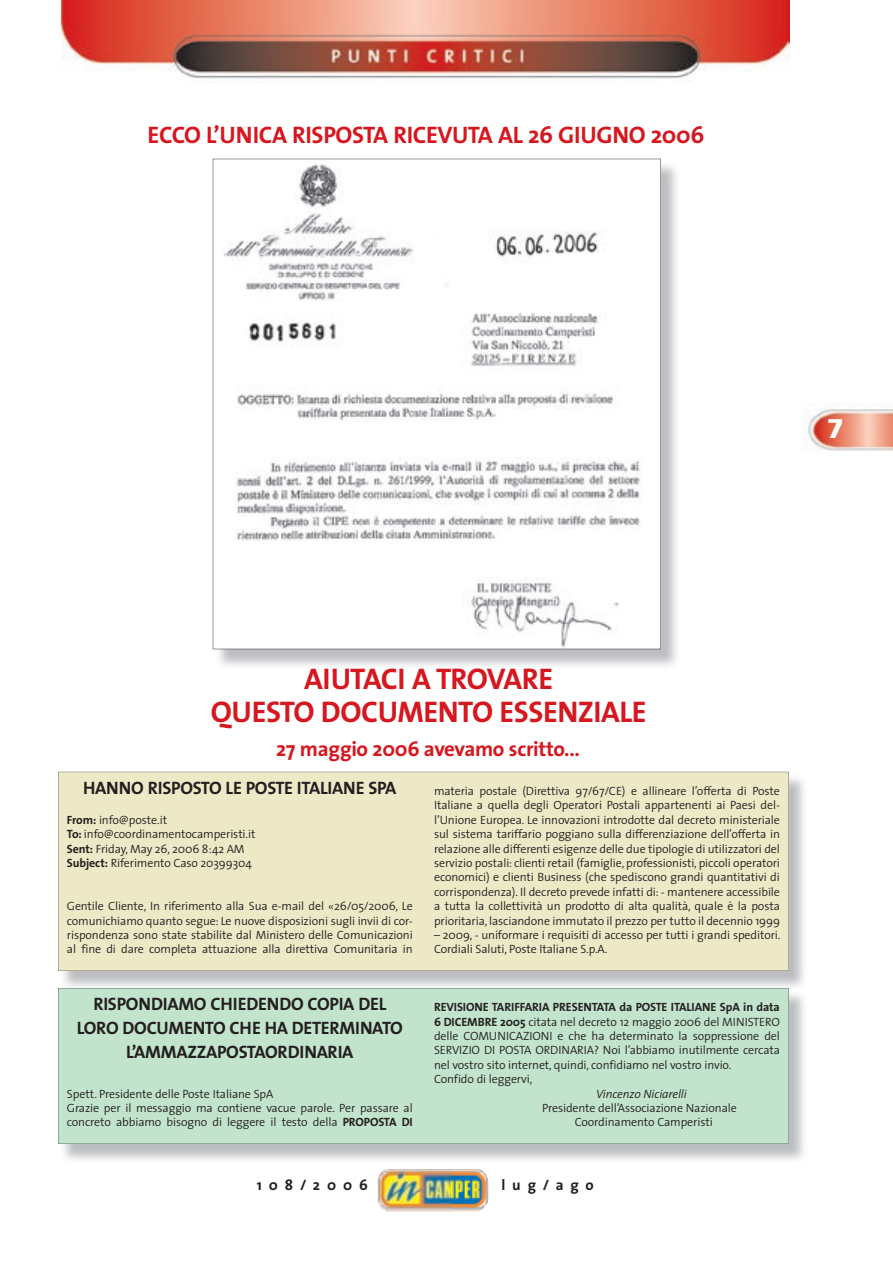
<style>
.page{position:relative;width:893px;height:1263px;background:#fff}
.page>*{position:absolute;margin:0;border:0;box-sizing:border-box;transform-origin:0 0}
.t1{font:700 30px/33px "The Sans";letter-spacing:-.015em;color:#d7171f;text-align:center}
.t2{font:900 27px "Frutiger";color:#fff}
.t3{font:700 24px "The Sans";letter-spacing:-.015em;color:#d7171f}
.t4{font:700 21px "The Sans";letter-spacing:-.015em;color:#d7171f}
.t5{font:700 18px/24px "The Sans";letter-spacing:-.015em;color:#231f20;text-align:center}
.t6{font:700 15px "The Sans";letter-spacing:.46em;color:#231f20}
.t7{font:300 12px/14.4px "The Sans";letter-spacing:-.01em;color:#231f20}
.t8{font:italic 300 12px "The Sans";letter-spacing:-.01em;color:#231f20}
.s1{font-weight:700}
</style>
<div class="page">
<img style="left:378px;top:1169px;width:110px;height:44px">
<img style="left:62px;top:0;width:727px;height:82px">
<img style="left:802px;top:408px;width:91px;height:43px">
<svg style="left:213px;top:159px;width:448px;height:490px"></svg>
<div style="left:58px;top:772px;width:731px;height:199px;background:#ede9c6"></div>
<div style="left:58px;top:988px;width:731px;height:156px;background:#c2e3cc"></div>
<h3 class="t3" style="left:148px;top:115px;width:558px">ECCO L’UNICA RISPOSTA RICEVUTA AL 26 GIUGNO 2006</h3>
<h2 class="t2" style="left:827px;top:412px;width:18px">7</h2>
<h1 class="t1" style="left:211px;top:662px;width:437px">AIUTACI A TROVARE<br>QUESTO DOCUMENTO ESSENZIALE</h1>
<h3 class="t4" style="left:276px;top:732px;width:305px">27 maggio 2006 avevamo scritto...</h3>
<h3 class="t5" style="left:83px;top:775px;width:315px">HANNO RISPOSTO LE POSTE ITALIANE SPA</h3>
<p class="t7" style="left:67px;top:812px;width:190px"><span class="s1">From:</span> info@poste.it<br><span class="s1">To:</span> info@coordinamentocamperisti.it<br><span class="s1">Sent:</span> Friday, May 26, 2006 8:42 AM<br><span class="s1">Subject:</span> Riferimento Caso 20399304</p>
<p class="t7" style="left:67px;top:899px;width:347px;text-align:justify">Gentile Cliente, In riferimento alla Sua e-mail del «26/05/2006, Le comunichiamo quanto segue: Le nuove disposizioni sugli invii di cor&shy;rispondenza sono state stabilite dal Ministero delle Comunicazioni al fine di dare completa attuazione alla direttiva Comunitaria in</p>
<h3 class="t5" style="left:77px;top:991px;width:328px">RISPONDIAMO CHIEDENDO COPIA DEL<br>LORO DOCUMENTO CHE HA DETERMINATO<br>L’AMMAZZAPOSTAORDINARIA</h3>
<p class="t7" style="left:67px;top:1086px;width:347px">Spett. Presidente delle Poste Italiane SpA<br>Grazie per il messaggio ma contiene vacue parole. Per passare al concreto abbiamo bisogno di leggere il testo della <span class="s1">PROPOSTA DI</span></p>
<p class="t7" style="left:434px;top:783px;width:347px;text-align:justify">materia postale (Direttiva 97/67/CE) e allineare l’offerta di Poste Italiane a quella degli Operatori Postali appartenenti ai Paesi del&shy;l’Unione Europea. Le innovazioni introdotte dal decreto ministeriale sul sistema tariffario poggiano sulla differenziazione dell’offerta in relazione alle differenti esigenze delle due tipologie di utilizzatori del servizio postali: clienti retail (famiglie, professionisti, piccoli operatori economici) e clienti Business (che spediscono grandi quantitativi di corrispondenza). Il decreto prevede infatti di: - mantenere accessibile a tutta la collettività un prodotto di alta qualità, quale è la posta prioritaria, lasciandone immutato il prezzo per tutto il decennio 1999</p>
<p class="t7" style="left:434px;top:927px;width:348px">– 2009, - uniformare i requisiti di accesso per tutti i grandi speditori.<br>Cordiali Saluti, Poste Italiane S.p.A.</p>
<p class="t7" style="left:434px;top:999px;width:347px"><span class="s1">REVISIONE TARIFFARIA PRESENTATA da POSTE ITALIANE SpA in data 6 DICEMBRE 2005</span> citata nel decreto 12 maggio 2006 del MINISTERO delle COMUNICAZIONI e che ha determinato la soppressione del SERVIZIO DI POSTA ORDINARIA? Noi l’abbiamo inutilmente cercata nel vostro sito internet, quindi, confidiamo nel vostro invio.<br>Confido di leggervi,</p>
<p class="t8" style="left:596px;top:1083px;width:92px">Vincenzo Niciarelli</p>
<p class="t7" style="left:575px;top:1100px;width:164px;text-indent:-33px">Presidente dell’Associazione Nazionale<br>Coordinamento Camperisti</p>
<p class="t6" style="left:257px;top:1172px;width:113px">108/2006</p>
<p class="t6" style="left:501px;top:1172px;width:94px">lug/ago</p>
</div>
